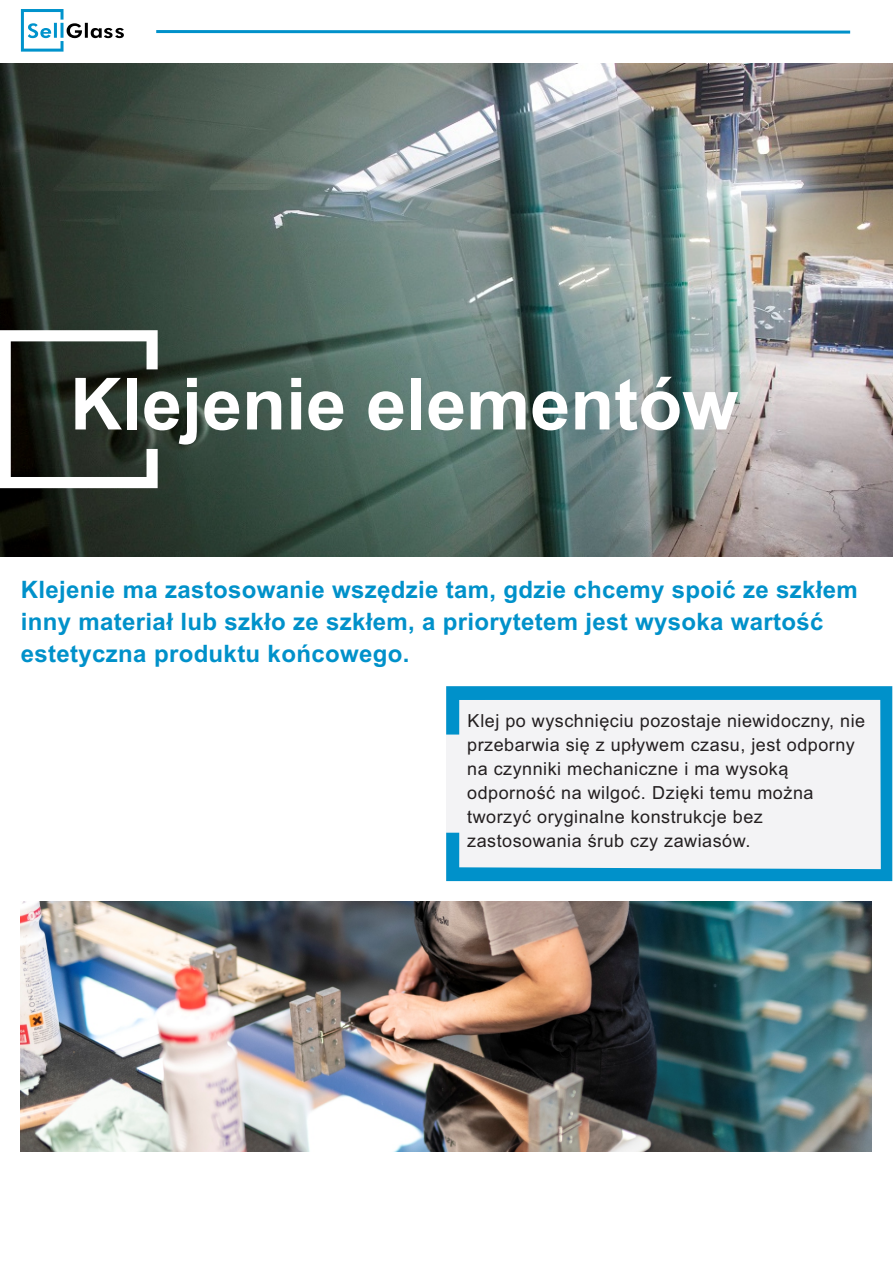
<style>
.page{position:relative;width:893px;height:1263px;background:#fff}
.page>*{position:absolute;margin:0;border:0;box-sizing:border-box;transform-origin:0 0}
.t1{font:700 72px "Arial";color:#fff}
.t2{font:700 24px/32.1px "Arial";letter-spacing:.015em;color:#0091ca}
.t3{font:18px/24.2px "Arial";letter-spacing:.03em;color:#231f20}
</style>
<div class="page">
<img style="left:0;top:64px;width:893px;height:492px">
<svg style="left:0;top:330px;width:158px;height:158px"></svg>
<img style="left:21px;top:902px;width:850px;height:250px">
<svg style="left:156px;top:30px;width:695px;height:4px;background:#3facd7"></svg>
<svg style="left:21px;top:9px;width:103px;height:43px"></svg>
<svg style="left:446px;top:686px;width:446px;height:195px;fill:#f3f3f5"></svg>
<h1 class="t1" style="left:70px;top:377px;width:670px">Klejenie elementów</h1>
<h2 class="t2" style="left:21px;top:576px;width:838px">Klejenie ma zastosowanie wszędzie tam, gdzie chcemy spoić ze szkłem inny materiał lub szkło ze szkłem, a priorytetem jest wysoka wartość estetyczna produktu końcowego.</h2>
<p class="t3" style="left:467px;top:710px;width:400px">Klej po wyschnięciu pozostaje niewidoczny, nie przebarwia się z upływem czasu, jest odporny na czynniki mechaniczne i ma wysoką odporność na wilgoć. Dzięki temu można tworzyć oryginalne konstrukcje bez zastosowania śrub czy zawiasów.</p>
</div>
